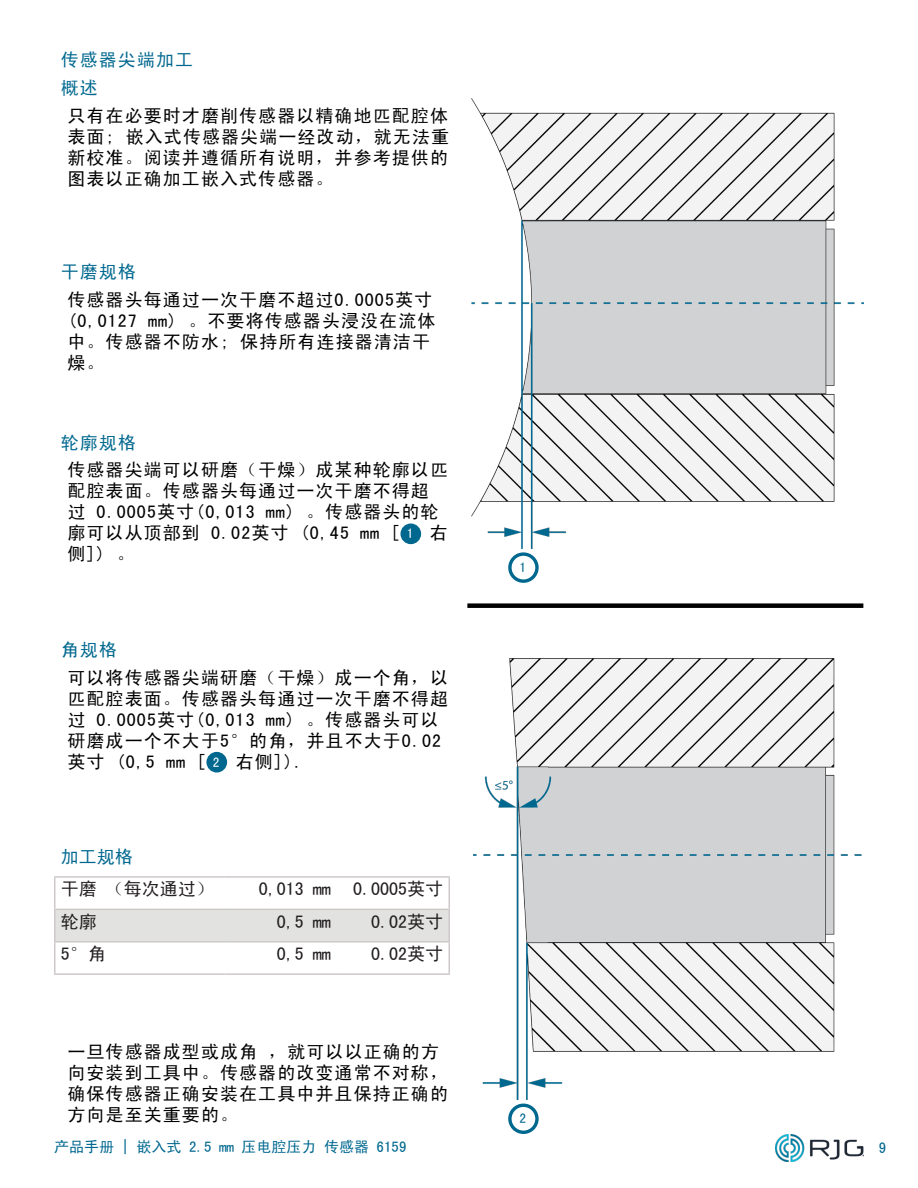
<style>
.page{position:relative;width:918px;height:1188px;background:#fff}
.page>*{position:absolute;margin:0;border:0;box-sizing:border-box;transform-origin:0 0}
.t1{font:18px/21px "Sim Hei";letter-spacing:.06em;color:#000}
.t2{font:18px "Sim Hei";color:#231f20}
.t3{font:18px/27.8px "Sim Hei";letter-spacing:.06em;color:#00688f}
.t4{font:15px "Sim Hei";color:#00688f}
.t5{font:13.5px "Sim Hei";color:#00688f}
.s1{font-size:13.5px;color:#fff}
</style>
<div class="page">
<img style="left:776px;top:1134px;width:88px;height:27px">
<div style="left:402px;top:525px;width:18px;height:18px;background:#00688f;border-radius:50%"></div>
<div style="left:400px;top:524px;width:21px;height:20px;border:3px solid #00688f;border-radius:50%"></div>
<div style="left:208px;top:753px;width:18px;height:18px;background:#00688f;border-radius:50%"></div>
<div style="left:206px;top:752px;width:21px;height:21px;border:3px solid #00688f;border-radius:50%"></div>
<div style="left:56px;top:910px;width:392px;height:31px;background:#e2e2e1"></div>
<hr style="left:54px;top:876px;width:171px;height:2px;background:#cdc9c8">
<hr style="left:54px;top:878px;width:2px;height:31px;background:#cdc9c8">
<hr style="left:225px;top:876px;width:112px;height:2px;background:#cdc9c8">
<hr style="left:337px;top:876px;width:113px;height:2px;background:#cdc9c8">
<hr style="left:448px;top:878px;width:2px;height:31px;background:#cdc9c8">
<hr style="left:54px;top:909px;width:171px;height:1px;background:#cdc9c8">
<hr style="left:54px;top:910px;width:2px;height:31px;background:#cdc9c8">
<hr style="left:225px;top:909px;width:112px;height:1px;background:#cdc9c8">
<hr style="left:337px;top:909px;width:113px;height:1px;background:#cdc9c8">
<hr style="left:448px;top:910px;width:2px;height:31px;background:#cdc9c8">
<hr style="left:54px;top:941px;width:171px;height:2px;background:#cdc9c8">
<hr style="left:54px;top:943px;width:2px;height:30px;background:#cdc9c8">
<hr style="left:225px;top:941px;width:112px;height:2px;background:#cdc9c8">
<hr style="left:337px;top:941px;width:113px;height:2px;background:#cdc9c8">
<hr style="left:448px;top:943px;width:2px;height:30px;background:#cdc9c8">
<hr style="left:54px;top:973px;width:171px;height:2px;background:#cdc9c8">
<hr style="left:225px;top:973px;width:112px;height:2px;background:#cdc9c8">
<hr style="left:337px;top:973px;width:113px;height:2px;background:#cdc9c8">
<img style="left:472px;top:99px;width:392px;height:450px">
<img style="left:474px;top:659px;width:388px;height:441px">
<div style="left:467px;top:603px;width:396px;height:5px;background:#000"></div>
<svg style="left:510px;top:554px;width:27px;height:27px"></svg>
<div style="left:508px;top:552px;width:31px;height:31px;border:3px solid #00688f;border-radius:50%"></div>
<svg style="left:510px;top:1105px;width:27px;height:27px"></svg>
<div style="left:508px;top:1104px;width:31px;height:30px;border:3px solid #00688f;border-radius:50%"></div>
<p class="t3" style="left:61px;top:46px;width:134px">传感器尖端加工概述</p>
<p class="t1" style="left:68px;top:105px;width:383px;text-align:justify">只有在必要时才磨削传感器以精确地匹配腔体表面; 嵌入式传感器尖端一经改动，就无法重新校准。阅读并遵循所有说明，并参考提供的图表以正确加工嵌入式传感器。</p>
<p class="t3" style="left:61px;top:258px;width:77px">干磨规格</p>
<p class="t1" style="left:68px;top:289px;width:369px">传感器头每通过一次干磨不超过0.0005英寸(0,0127 mm) 。不要将传感器头浸没在流体中。传感器不防水; 保持所有连接器清洁干燥。</p>
<p class="t3" style="left:61px;top:428px;width:77px">轮廓规格</p>
<p class="t1" style="left:68px;top:459px;width:382px">传感器尖端可以研磨（干燥）成某种轮廓以匹配腔表面。传感器头每通过一次干磨不得超过 0.0005英寸(0,013 mm) 。传感器头的轮廓可以从顶部到 0.02英寸 (0,45 mm [ <span class="s1">1</span> 右侧]) 。</p>
<p class="t3" style="left:61px;top:636px;width:58px">角规格</p>
<p class="t1" style="left:68px;top:667px;width:382px">可以将传感器尖端研磨（干燥）成一个角，以匹配腔表面。传感器头每通过一次干磨不得超过 0.0005英寸(0,013 mm) 。传感器头可以研磨成一个不大于5°的角，并且不大于0.02英寸 (0,5 mm [ <span class="s1">2</span> 右侧]).</p>
<p class="t3" style="left:61px;top:843px;width:73px">加工规格</p>
<p class="t2" style="left:61px;top:880px;width:154px">干磨（每次通过）</p>
<p class="t2" style="left:259px;top:880px;width:186px">0,013 mm 0.0005英寸</p>
<p class="t2" style="left:61px;top:912px;width:37px">轮廓</p>
<p class="t2" style="left:277px;top:912px;width:55px">0,5 mm</p>
<p class="t2" style="left:371px;top:912px;width:73px">0.02英寸</p>
<p class="t2" style="left:61px;top:945px;width:46px">5°角</p>
<p class="t2" style="left:277px;top:945px;width:55px">0,5 mm</p>
<p class="t2" style="left:371px;top:945px;width:73px">0.02英寸</p>
<p class="t1" style="left:68px;top:1041px;width:382px">一旦传感器成型或成角 ，就可以以正确的方向安装到工具中。传感器的改变通常不对称，确保传感器正确安装在工具中并且保持正确的方向是至关重要的。</p>
<p class="t5" style="left:519px;top:561px;width:8px">1</p>
<p class="t5" style="left:519px;top:1112px;width:8px">2</p>
<p class="t4" style="left:54px;top:1139px;width:354px">产品手册 | 嵌入式 2.5 mm 压电腔压力 传感器 6159</p>
<p class="t4" style="left:879px;top:1140px;width:9px">9</p>
</div>
